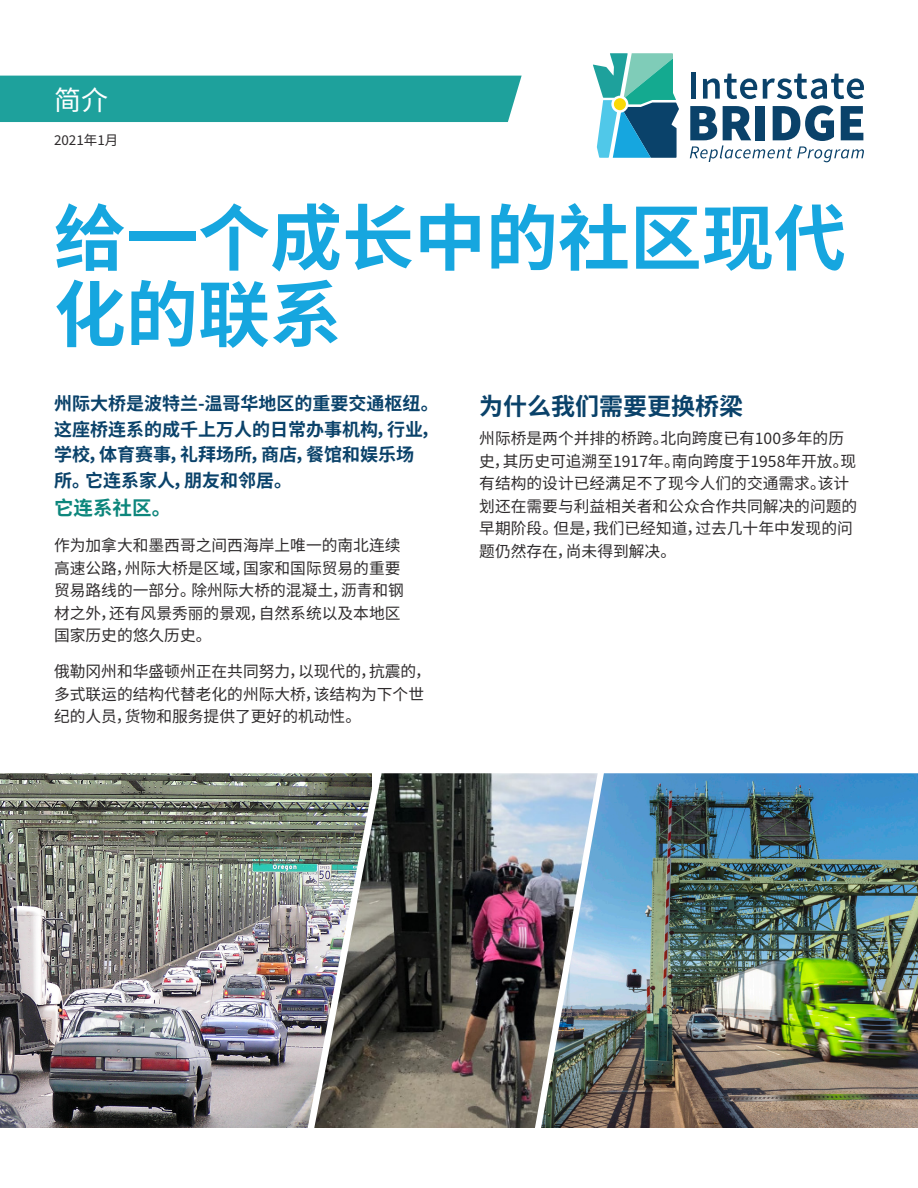
<style>
.page{position:relative;width:918px;height:1188px;background:#fff}
.page>*{position:absolute;margin:0;border:0;box-sizing:border-box;transform-origin:0 0}
.t1{font:700 72px/76.5px "Noto Sans SC";color:#16a6df}
.t2{font:27px "Noto Sans SC";color:#fff}
.t3{font:700 24px "Noto Sans SC";color:#0a426a}
.t4{font:700 19.5px "Noto Sans SC";color:#0d867c}
.t5{font:700 18px/25.5px "Noto Sans SC";color:#0a426a}
.t6{font:15.75px/22.5px "Noto Sans SC";color:#2e2b2c}
.t7{font:13.5px "Noto Sans SC";color:#2e2b2c}
</style>
<div class="page">
<div style="left:691px;top:72px;width:5px;height:27px;background:#0a426a"></div>
<svg style="left:703px;top:74px;width:54px;height:25px"></svg>
<svg style="left:763px;top:74px;width:101px;height:25px"></svg>
<svg style="left:690px;top:105px;width:174px;height:57px"></svg>
<svg style="left:593px;top:53px;width:86px;height:105px"></svg>
<div style="left:0;top:76px;width:522px;height:46px;background:#1ea19c"></div>
<img style="left:372px;top:773px;width:169px;height:355px">
<img style="left:541px;top:773px;width:377px;height:355px">
<img style="left:0;top:773px;width:372px;height:355px">
<p class="t2" style="left:54px;top:84px;width:55px">简介</p>
<p class="t7" style="left:54px;top:132px;width:66px">2021年1月</p>
<h1 class="t1" style="left:54px;top:201px;width:793px">给一个成长中的社区现代化的联系</h1>
<p class="t5" style="left:54px;top:391px;width:386px">州际大桥是波特兰-温哥华地区的重要交通枢纽。这座桥连系的成千上万人的日常办事机构，行业，学校，体育赛事，礼拜场所，商店，餐馆和娱乐场<br>所。它连系家人，朋友和邻居。</p>
<p class="t4" style="left:54px;top:497px;width:119px">它连系社区。</p>
<p class="t6" style="left:54px;top:535px;width:352px">作为加拿大和墨西哥之间西海岸上唯一的南北连续高速公路，州际大桥是区域，国家和国际贸易的重要贸易路线的一部分。除州际大桥的混凝土，沥青和钢材之外，还有风景秀丽的景观，自然系统以及本地区国家历史的悠久历史。</p>
<p class="t6" style="left:54px;top:661px;width:378px">俄勒冈州和华盛顿州正在共同努力，以现代的，抗震的，多式联运的结构代替老化的州际大桥，该结构为下个世纪的人员，货物和服务提供了更好的机动性。</p>
<h2 class="t3" style="left:479px;top:393px;width:265px">为什么我们需要更换桥梁</h2>
<p class="t6" style="left:479px;top:428px;width:379px">州际桥是两个并排的桥跨。北向跨度已有100多年的历史，其历史可追溯至1917年。南向跨度于1958年开放。现有结构的设计已经满足不了现今人们的交通需求。该计划还在需要与利益相关者和公众合作共同解决的问题的早期阶段。但是，我们已经知道，过去几十年中发现的问题仍然存在，尚未得到解决。</p>
</div>
